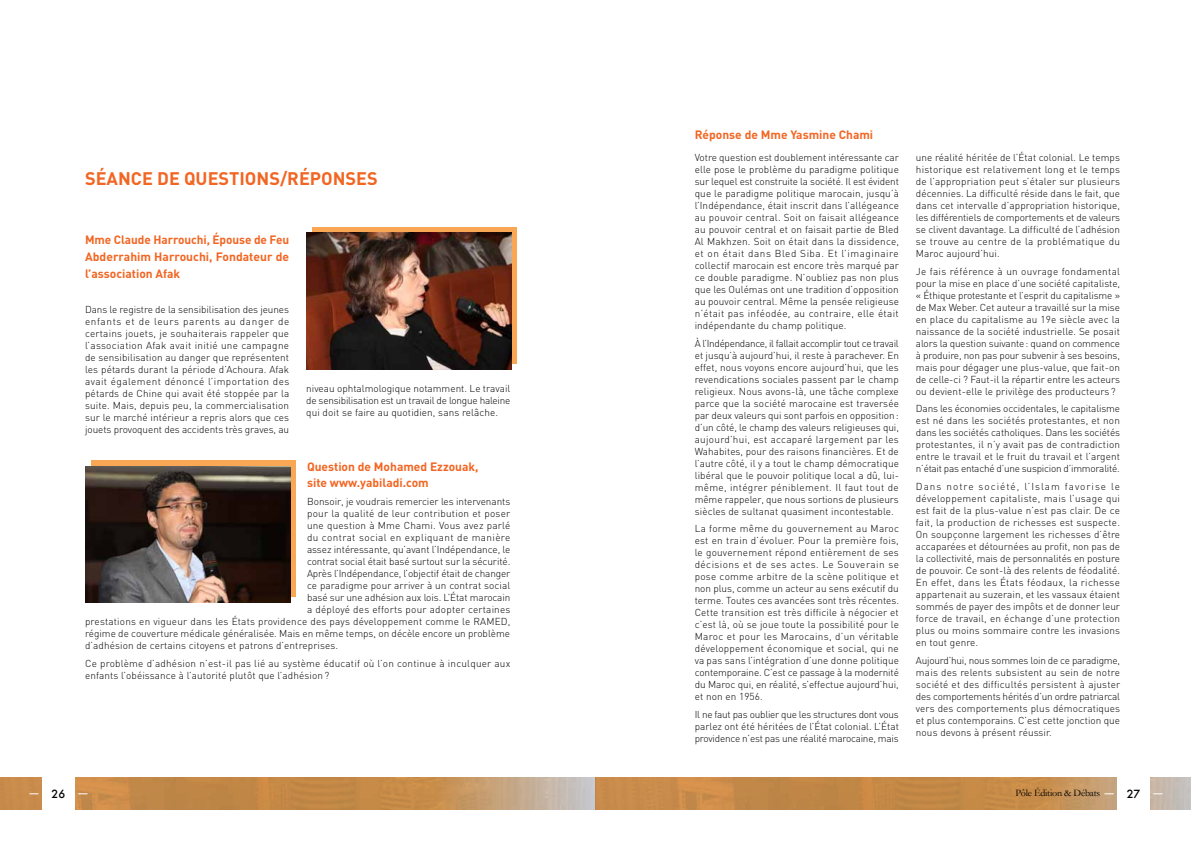
<style>
.page{position:relative;width:1191px;height:842px;background:#fff}
.page>*{position:absolute;margin:0;border:0;box-sizing:border-box;transform-origin:0 0}
.t1{font:700 18px "DIN";color:#f26522}
.t2{font:700 12px/17px "DIN";color:#f26522;text-align:justify}
.t3{font:500 11px "Futura";color:#000}
.t4{font:300 10px/12px "DIN";letter-spacing:.01em;color:#000;text-align:justify}
.t5{font:300 10px "DIN";letter-spacing:-.01em;color:#000}
.t6{font:300 10px "DIN";letter-spacing:.035em;color:#000}
.t7{font:10px "Garamond";letter-spacing:-.02em;color:#000}
</style>
<div class="page">
<svg style="left:595px;top:778px;width:596px;height:32px;background:#c58f53"></svg>
<svg style="left:0;top:778px;width:595px;height:32px;background:#c5925b"></svg>
<div style="left:312px;top:227px;width:205px;height:136px;background:#faa755"></div>
<img style="left:306px;top:232px;width:205px;height:137px">
<div style="left:91px;top:461px;width:205px;height:136px;background:#faa755"></div>
<img style="left:85px;top:466px;width:205px;height:137px">
<div style="left:1117px;top:777px;width:32px;height:34px;background:#fff"></div>
<div style="left:42px;top:774px;width:32px;height:40px;background:#fff"></div>
<h1 class="t1" style="left:85px;top:167px;width:294px">SÉANCE DE QUESTIONS/RÉPONSES</h1>
<p class="t2" style="left:85px;top:230px;width:206px">Mme Claude Harrouchi, Épouse de Feu Abderrahim Harrouchi, Fondateur de l’association Afak</p>
<p class="t4" style="left:85px;top:303px;width:206px">Dans le registre de la sensibilisation des jeunes enfants et de leurs parents au danger de certains jouets, je souhaiterais rappeler que l’association Afak avait initié une campagne de sensibilisation au danger que représentent les pétards durant la période d’Achoura. Afak avait également dénoncé l’importation des pétards de Chine qui avait été stoppée par la suite. Mais, depuis peu, la commercialisation sur le marché intérieur a repris alors que ces jouets provoquent des accidents très graves, au</p>
<p class="t4" style="left:306px;top:382px;width:206px">niveau ophtalmologique notamment. Le travail de sensibilisation est un travail de longue haleine qui doit se faire au quotidien, sans relâche.</p>
<p class="t2" style="left:307px;top:457px;width:173px;line-height:16.7px">Question de Mohamed Ezzouak, site www.yabiladi.com</p>
<p class="t4" style="left:307px;top:495px;width:205px">Bonsoir, je voudrais remercier les intervenants</p>
<p class="t4" style="left:307px;top:507px;width:205px">pour la qualité de leur contribution et poser</p>
<p class="t4" style="left:307px;top:519px;width:205px">une question à Mme Chami. Vous avez parlé</p>
<p class="t6" style="left:307px;top:531px;width:205px">du contrat social en expliquant de manière</p>
<p class="t4" style="left:307px;top:543px;width:205px">assez intéressante, qu’avant l’Indépendance, le</p>
<p class="t4" style="left:307px;top:555px;width:205px">contrat social était basé surtout sur la sécurité.</p>
<p class="t5" style="left:307px;top:567px;width:205px">Après l’Indépendance, l’objectif était de changer</p>
<p class="t4" style="left:307px;top:579px;width:205px">ce paradigme pour arriver à un contrat social</p>
<p class="t4" style="left:307px;top:591px;width:205px">basé sur une adhésion aux lois. L’État marocain</p>
<p class="t4" style="left:307px;top:603px;width:205px">a déployé des efforts pour adopter certaines</p>
<p class="t4" style="left:85px;top:615px;width:427px">prestations en vigueur dans les États providence des pays développement comme le RAMED,</p>
<p class="t4" style="left:85px;top:627px;width:426px">régime de couverture médicale généralisée. Mais en même temps, on décèle encore un problème</p>
<p class="t4" style="left:85px;top:639px;width:254px">d’adhésion de certains citoyens et patrons d’entreprises.</p>
<p class="t4" style="left:85px;top:657px;width:427px">Ce problème d’adhésion n’est-il pas lié au système éducatif où l’on continue à inculquer aux enfants l’obéissance à l’autorité plutôt que l’adhésion?</p>
<p class="t2" style="left:694px;top:126px;width:180px">Réponse de Mme Yasmine Chami</p>
<p class="t4" style="left:694px;top:151px;width:206px">Votre question est doublement intéressante car elle pose le problème du paradigme politique sur lequel est construite la société. Il est évident que le paradigme politique marocain, jusqu’à l’Indépendance, était inscrit dans l’allégeance au pouvoir central. Soit on faisait allégeance au pouvoir central et on faisait partie de Bled Al Makhzen. Soit on était dans la dissidence, et on était dans Bled Siba. Et l’imaginaire collectif marocain est encore très marqué par ce double paradigme. N’oubliez pas non plus que les Oulémas ont une tradition d’opposition au pouvoir central. Même la pensée religieuse n’était pas inféodée, au contraire, elle était indépendante du champ politique.</p>
<p class="t4" style="left:694px;top:337px;width:206px">À l’Indépendance, il fallait accomplir tout ce travail et jusqu’à aujourd’hui, il reste à parachever. En effet, nous voyons encore aujourd’hui, que les revendications sociales passent par le champ religieux. Nous avons-là, une tâche complexe parce que la société marocaine est traversée par deux valeurs qui sont parfois en opposition: d’un côté, le champ des valeurs religieuses qui, aujourd’hui, est accaparé largement par les Wahabites, pour des raisons financières. Et de l’autre côté, il y a tout le champ démocratique libéral que le pouvoir politique local a dû, lui&shy;même, intégrer péniblement. Il faut tout de même rappeler, que nous sortions de plusieurs siècles de sultanat quasiment incontestable.</p>
<p class="t4" style="left:694px;top:523px;width:206px">La forme même du gouvernement au Maroc est en train d’évoluer. Pour la première fois, le gouvernement répond entièrement de ses décisions et de ses actes. Le Souverain se pose comme arbitre de la scène politique et non plus, comme un acteur au sens exécutif du terme. Toutes ces avancées sont très récentes.<br>Cette transition est très difficile à négocier et c’est là, où se joue toute la possibilité pour le Maroc et pour les Marocains, d’un véritable développement économique et social, qui ne va pas sans l’intégration d’une donne politique contemporaine. C’est ce passage à la modernité du Maroc qui, en réalité, s’effectue aujourd’hui, et non en 1956.</p>
<p class="t4" style="left:694px;top:708px;width:206px">Il ne faut pas oublier que les structures dont vous parlez ont été héritées de l’État colonial. L’État providence n’est pas une réalité marocaine, mais</p>
<p class="t4" style="left:916px;top:151px;width:206px">une réalité héritée de l’État colonial. Le temps historique est relativement long et le temps de l’appropriation peut s’étaler sur plusieurs décennies. La difficulté réside dans le fait, que dans cet intervalle d’appropriation historique, les différentiels de comportements et de valeurs se clivent davantage. La difficulté de l’adhésion se trouve au centre de la problématique du Maroc aujourd’hui.</p>
<p class="t4" style="left:916px;top:265px;width:206px">Je fais référence à un ouvrage fondamental pour la mise en place d’une société capitaliste, « Éthique protestante et l’esprit du capitalisme » de Max Weber. Cet auteur a travaillé sur la mise en place du capitalisme au 19e siècle avec la naissance de la société industrielle. Se posait alors la question suivante: quand on commence à produire, non pas pour subvenir à ses besoins, mais pour dégager une plus-value, que fait-on de celle-ci ? Faut-il la répartir entre les acteurs ou devient-elle le privilège des producteurs?</p>
<p class="t4" style="left:916px;top:403px;width:206px">Dans les économies occidentales, le capitalisme est né dans les sociétés protestantes, et non dans les sociétés catholiques. Dans les sociétés protestantes, il n’y avait pas de contradiction entre le travail et le fruit du travail et l’argent n’était pas entaché d’une suspicion d’immoralité.</p>
<p class="t4" style="left:916px;top:480px;width:206px">Dans notre société, l’Islam favorise le développement capitaliste, mais l’usage qui est fait de la plus-value n’est pas clair. De ce fait, la production de richesses est suspecte.<br>On soupçonne largement les richesses d’être accaparées et détournées au profit, non pas de la collectivité, mais de personnalités en posture de pouvoir. Ce sont-là des relents de féodalité.<br>En effet, dans les États féodaux, la richesse appartenait au suzerain, et les vassaux étaient sommés de payer des impôts et de donner leur force de travail, en échange d’une protection plus ou moins sommaire contre les invasions en tout genre.</p>
<p class="t4" style="left:916px;top:654px;width:206px">Aujourd’hui, nous sommes loin de ce paradigme, mais des relents subsistent au sein de notre société et des difficultés persistent à ajuster des comportements hérités d’un ordre patriarcal vers des comportements plus démocratiques et plus contemporains. C’est cette jonction que nous devons à présent réussir.</p>
<p class="t7" style="left:1015px;top:787px;width:86px">Pôle Édition &amp; Débats</p>
<p class="t3" style="left:52px;top:787px;width:15px">26</p>
<p class="t3" style="left:1126px;top:787px;width:15px">27</p>
</div>
